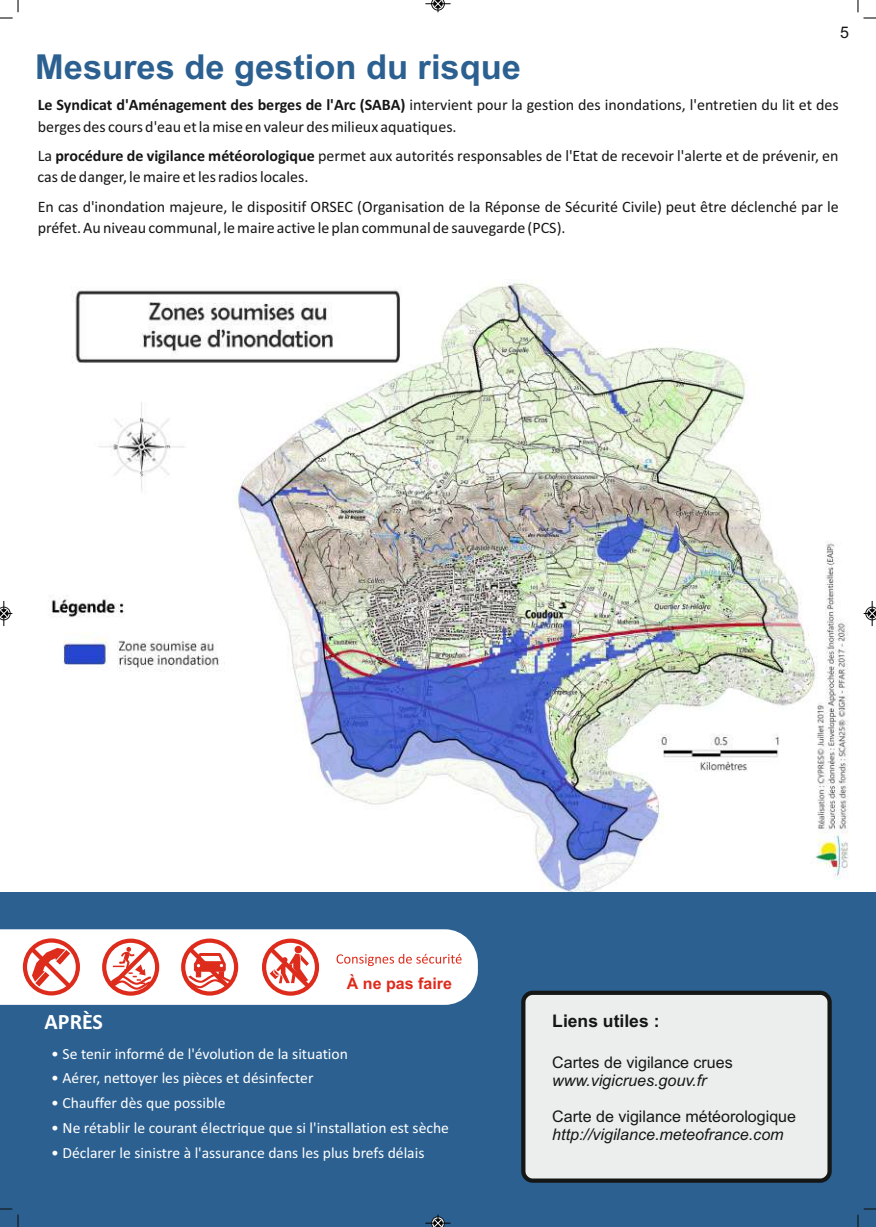
<style>
.page{position:relative;width:876px;height:1227px;background:#fff}
.page>*{position:absolute;margin:0;border:0;box-sizing:border-box;transform-origin:0 0}
.t1{font:700 34.4px "Arial";color:#2b6091}
.t2{font:700 22px "Calibri";color:#fff}
.t3{font:700 17.6px "Arial";color:#151616}
.t4{font:16px/21.4px "Calibri";color:#151616}
.t5{font:16px "Arial";color:#151616}
.t6{font:italic 16px "Arial";color:#151616}
.t7{font:700 16px "Arial";color:#dd2b1c}
.t8{font:15.6px "Calibri";color:#fff}
.s1{font-weight:700}
</style>
<div class="page">
<div style="left:0;top:892px;width:875px;height:335px;background:#2b6091"></div>
<div style="left:521px;top:990px;width:310px;height:192px;background:#eceded;border:4px solid #151616;border-radius:9px"></div>
<svg style="left:0;top:929px;width:478px;height:76px;background:#f5dbda"></svg>
<img style="left:49px;top:279px;width:800px;height:612px">
<svg style="left:857px;top:0;width:18px;height:19px"></svg>
<svg style="left:0;top:0;width:19px;height:19px"></svg>
<svg style="left:857px;top:1208px;width:18px;height:19px"></svg>
<svg style="left:0;top:1208px;width:19px;height:19px"></svg>
<svg style="left:425px;top:1214px;width:25px;height:13px"></svg>
<svg style="left:0;top:601px;width:12px;height:25px"></svg>
<svg style="left:863px;top:601px;width:12px;height:25px"></svg>
<svg style="left:425px;top:0;width:25px;height:12px"></svg>
<p class="t5" style="left:839px;top:26px;width:10px">5</p>
<h1 class="t1" style="left:35px;top:54px;width:487px">Mesures de gestion du risque</h1>
<p class="t4" style="left:38px;top:95px;width:802px"><span class="s1">Le Syndicat d'Aménagement des berges de l'Arc (SABA)</span> intervient pour la gestion des inondations, l'entretien du lit et des berges des cours d'eau et la mise en valeur des milieux aquatiques.</p>
<p class="t4" style="left:38px;top:146px;width:802px">La <span class="s1">procédure de vigilance météorologique</span> permet aux autorités responsables de l'Etat de recevoir l'alerte et de prévenir, en cas de danger, le maire et les radios locales.</p>
<p class="t4" style="left:38px;top:197px;width:802px">En cas d'inondation majeure, le dispositif ORSEC (Organisation de la Réponse de Sécurité Civile) peut être déclenché par le préfet. Au niveau communal, le maire active le plan communal de sauvegarde (PCS).</p>
<h2 class="t2" style="left:45px;top:1012px;width:60px">APRÈS</h2>
<p class="t7" style="left:347px;top:977px;width:106px">À ne pas faire</p>
<p class="t8" style="left:51px;top:1046px;width:298px">• Se tenir informé de l'évolution de la situation</p>
<p class="t8" style="left:51px;top:1096px;width:176px">• Chauffer dès que possible</p>
<p class="t8" style="left:51px;top:1121px;width:399px">• Ne rétablir le courant électrique que si l'installation est sèche</p>
<p class="t8" style="left:51px;top:1071px;width:263px">• Aérer, nettoyer les pièces et désinfecter</p>
<p class="t8" style="left:51px;top:1145px;width:374px">• Déclarer le sinistre à l'assurance dans les plus brefs délais</p>
<p class="t3" style="left:552px;top:1014px;width:109px">Liens utiles :</p>
<p class="t5" style="left:552px;top:1056px;width:182px">Cartes de vigilance crues</p>
<p class="t6" style="left:552px;top:1074px;width:156px">www.vigicrues.gouv.fr</p>
<p class="t5" style="left:552px;top:1110px;width:245px">Carte de vigilance météorologique</p>
<p class="t6" style="left:552px;top:1128px;width:233px">http://vigilance.meteofrance.com</p>
</div>
